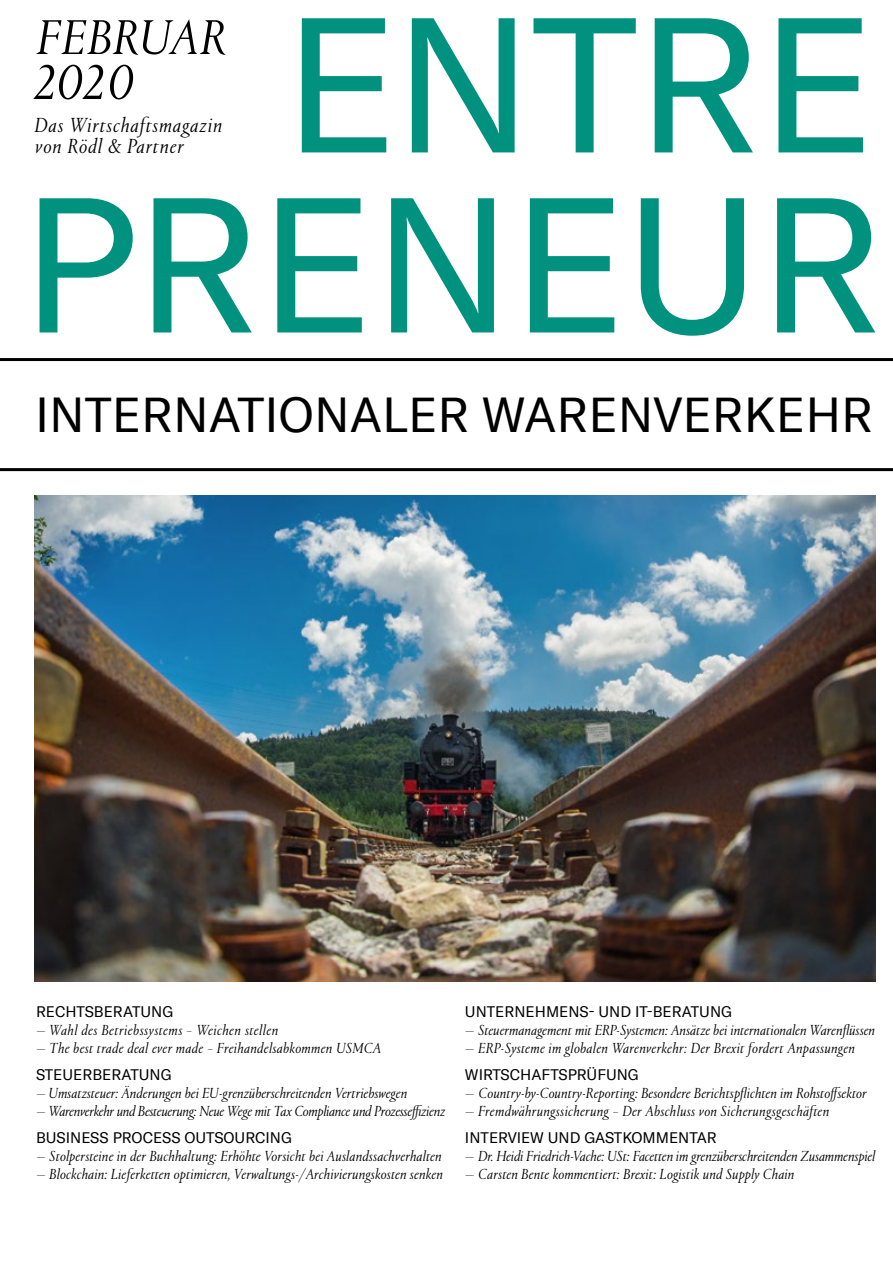
<style>
.page{position:relative;width:893px;height:1263px;background:#fff}
.page>*{position:absolute;margin:0;border:0;box-sizing:border-box;transform-origin:0 0}
.t1{font:189px/180px "GT America";letter-spacing:-.01em;color:#00927f;text-align:right}
.t2{font:italic 300 51px/45px "Portrait TT";letter-spacing:.02em;color:#000}
.t3{font:48px "GT America";color:#000}
.t4{font:italic 300 21px/21px "Portrait TT";letter-spacing:.04em;color:#000}
.t5{font:italic 300 15px "Portrait TT";letter-spacing:.005em;color:#000}
.t6{font:15px "GT America";color:#000}
.t7{font:italic 300 15px "Portrait TT";letter-spacing:-.02em;color:#000}
.t8{font:italic 300 15px "Portrait TT";letter-spacing:.03em;color:#000}
</style>
<div class="page">
<img style="left:35px;top:495px;width:841px;height:486px">
<hr style="left:0;top:358px;width:893px;height:3px;background:#000">
<hr style="left:0;top:468px;width:893px;height:3px;background:#000">
<h1 class="t1" style="left:21px;top:-4px;width:865px">ENTRE<br>PRENEUR</h1>
<h2 class="t2" style="left:34px;top:14px;width:194px">FEBRUAR<br>2020</h2>
<h3 class="t4" style="left:35px;top:115px;width:189px">Das Wirtschaftsmagazin von Rödl &amp; Partner</h3>
<h3 class="t3" style="left:35px;top:387px;width:840px">INTERNATIONALER WARENVERKEHR</h3>
<p class="t6" style="left:36px;top:1003px;width:139px">RECHTSBERATUNG</p>
<p class="t8" style="left:36px;top:1020px;width:244px">— Wahl des Betriebssystems – Weichen stellen</p>
<p class="t5" style="left:36px;top:1038px;width:347px">— The best trade deal ever made – Freihandelsabkommen USMCA</p>
<p class="t6" style="left:36px;top:1066px;width:137px">STEUERBERATUNG</p>
<p class="t5" style="left:36px;top:1083px;width:373px">— Umsatzsteuer: Änderungen bei EU-grenzüberschreitenden Vertriebswegen</p>
<p class="t7" style="left:36px;top:1101px;width:411px">— Warenverkehr und Besteuerung: Neue Wege mit Tax Compliance und Prozesseffizienz</p>
<p class="t6" style="left:36px;top:1129px;width:257px">BUSINESS PROCESS OUTSOURCING</p>
<p class="t5" style="left:36px;top:1146px;width:407px">— Stolpersteine in der Buchhaltung: Erhöhte Vorsicht bei Auslandssachverhalten</p>
<p class="t5" style="left:36px;top:1164px;width:408px">— Blockchain: Lieferketten optimieren, Verwaltungs- / Archivierungskosten senken</p>
<p class="t6" style="left:465px;top:1003px;width:268px">UNTERNEHMENS- UND IT-BERATUNG</p>
<p class="t5" style="left:465px;top:1020px;width:412px">— Steuermanagement mit ERP-Systemen: Ansätze bei internationalen Warenflüssen</p>
<p class="t5" style="left:465px;top:1038px;width:392px">— ERP-Systeme im globalen Warenverkehr: Der Brexit fordert Anpassungen</p>
<p class="t6" style="left:465px;top:1066px;width:175px">WIRTSCHAFTSPRÜFUNG</p>
<p class="t5" style="left:465px;top:1083px;width:403px">— Country-by-Country-Reporting: Besondere Berichtspflichten im Rohstoffsektor</p>
<p class="t5" style="left:465px;top:1101px;width:366px">— Fremdwährungssicherung – Der Abschluss von Sicherungsgeschäften</p>
<p class="t6" style="left:465px;top:1129px;width:253px">INTERVIEW UND GASTKOMMENTAR</p>
<p class="t5" style="left:465px;top:1146px;width:412px">— Dr. Heidi Friedrich-Vache: USt: Facetten im grenzüberschreitenden Zusammenspiel</p>
<p class="t5" style="left:465px;top:1164px;width:331px">— Carsten Bente kommentiert: Brexit: Logistik und Supply Chain</p>
</div>
